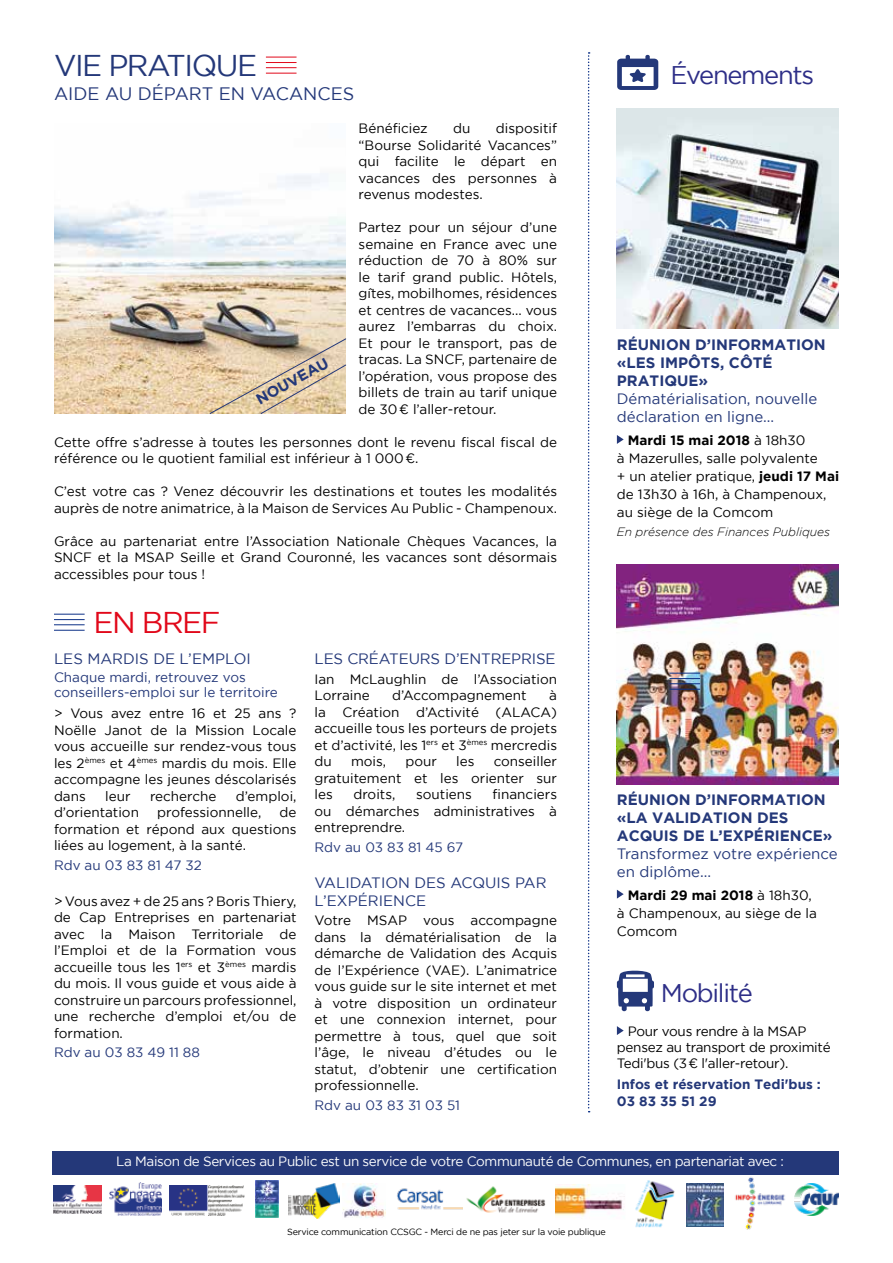
<style>
.page{position:relative;width:893px;height:1263px;background:#fff}
.page>*{position:absolute;margin:0;border:0;box-sizing:border-box;transform-origin:0 0}
.t1{font:30px "Gotham";letter-spacing:-.05em;color:#243879}
.t2{font:30px "Gotham";letter-spacing:-.05em;color:#e1081a}
.t3{font:25.5px "Gotham";letter-spacing:-.05em;color:#2d2e87}
.t4{font:18px "Gotham";color:#243879}
.t5{font:15px/18px "Gotham";color:#243879}
.t6{font:700 15px/18px "Gotham";color:#243879}
.t7{font:13.5px/16.5px "Gotham";color:#000;text-align:justify}
.t8{font:13.5px/15px "Gotham";color:#243879}
.t9{font:13.5px "Gotham";letter-spacing:-.03em;color:#fff}
.t10{font:13.5px/16.2px "Gotham";letter-spacing:-.02em;color:#000}
.t11{font:700 13.5px/16.2px "Gotham";color:#243879}
.t12{font:italic 300 12px "Gotham";color:#000}
.t13{font:9px "Gotham";letter-spacing:-.02em;color:#000}
.s1{font-weight:700}
</style>
<div class="page">
<svg style="left:588px;top:52px;width:2px;height:1060px"></svg>
<svg style="left:617px;top:55px;width:41px;height:35px"></svg>
<svg style="left:617px;top:435px;width:7px;height:9px"></svg>
<img style="left:617px;top:108px;width:222px;height:220px">
<img style="left:617px;top:564px;width:222px;height:220px">
<svg style="left:617px;top:890px;width:7px;height:9px"></svg>
<img style="left:54px;top:173px;width:292px;height:241px">
<svg style="left:209px;top:338px;width:138px;height:76px;background:#d7c2a2"></svg>
<div style="left:53px;top:1151px;width:786px;height:23px;background:#243879"></div>
<svg style="left:617px;top:1026px;width:7px;height:9px"></svg>
<img style="left:255px;top:1180px;width:23px;height:37px">
<img style="left:796px;top:1184px;width:43px;height:31px">
<img style="left:725px;top:1174px;width:71px;height:56px">
<img style="left:110px;top:1182px;width:52px;height:33px">
<img style="left:169px;top:1185px;width:76px;height:31px">
<img style="left:342px;top:1184px;width:43px;height:34px">
<img style="left:288px;top:1183px;width:51px;height:36px">
<img style="left:397px;top:1188px;width:66px;height:22px">
<img style="left:53px;top:1185px;width:49px;height:28px">
<hr style="left:266px;top:57px;width:31px;height:1px;background:#e1081a">
<hr style="left:266px;top:62px;width:31px;height:1px;background:#e1081a">
<hr style="left:266px;top:67px;width:31px;height:1px;background:#e1081a">
<hr style="left:266px;top:73px;width:31px;height:1px;background:#e1081a">
<hr style="left:669px;top:673px;width:31px;height:1px;background:#0c3086">
<hr style="left:669px;top:678px;width:31px;height:1px;background:#0c3086">
<hr style="left:669px;top:683px;width:31px;height:1px;background:#0c3086">
<hr style="left:669px;top:689px;width:31px;height:1px;background:#0c3086">
<hr style="left:54px;top:614px;width:31px;height:1px;background:#0c3086">
<hr style="left:54px;top:619px;width:31px;height:1px;background:#0c3086">
<hr style="left:54px;top:624px;width:31px;height:1px;background:#0c3086">
<hr style="left:54px;top:630px;width:31px;height:1px;background:#0c3086">
<img style="left:466px;top:1186px;width:80px;height:27px">
<svg style="left:617px;top:970px;width:37px;height:41px"></svg>
<img style="left:556px;top:1184px;width:69px;height:33px">
<img style="left:635px;top:1180px;width:40px;height:48px">
<img style="left:686px;top:1183px;width:37px;height:44px">
<h1 class="t1" style="left:54px;top:49px;width:205px">VIE PRATIQUE</h1>
<h3 class="t4" style="left:54px;top:84px;width:302px">AIDE AU DÉPART EN VACANCES</h3>
<p class="t7" style="left:359px;top:120px;width:71px">Bénéficiez</p>
<p class="t7" style="left:453px;top:120px;width:19px">du</p>
<p class="t7" style="left:359px;top:120px;width:200px;text-indent:137px">dispositif “Bourse Solidarité Vacances” qui facilite le départ en vacances des personnes à revenus modestes.</p>
<p class="t7" style="left:359px;top:219px;width:200px">Partez pour un séjour d’une semaine en France avec une réduction de 70 à 80% sur le tarif grand public. Hôtels, gîtes, mobilhomes, résidences et centres de vacances... vous aurez l’embarras du choix.<br>Et pour le transport, pas de tracas. La SNCF, partenaire de l’opération, vous propose des billets de train au tarif unique de 30¤ l’aller-retour.</p>
<p class="t7" style="left:54px;top:433px;width:505px">Cette offre s’adresse à toutes les personnes dont le revenu fiscal fiscal de référence ou le quotient familial est inférieur à 1 000¤.</p>
<p class="t7" style="left:54px;top:483px;width:505px">C’est votre cas ? Venez découvrir les destinations et toutes les modalités auprès de notre animatrice, à la Maison de Services Au Public - Champenoux.</p>
<p class="t7" style="left:54px;top:532px;width:505px">Grâce au partenariat entre l’Association Nationale Chèques Vacances, la SNCF et la MSAP Seille et Grand Couronné, les vacances sont désormais accessibles pour tous !</p>
<p class="t6" style="left:253px;top:392px;width:82px;rotate:-29deg">NOUVEAU</p>
<h1 class="t2" style="left:94px;top:605px;width:128px">EN BREF</h1>
<p class="t5" style="left:54px;top:650px;width:198px">LES MARDIS DE L’EMPLOI</p>
<p class="t8" style="left:54px;top:670px;width:225px">Chaque mardi, retrouvez vos conseillers-emploi sur le territoire</p>
<p class="t7" style="left:54px;top:705px;width:244px">&gt; Vous avez entre 16 et 25 ans ?<br>Noëlle Janot de la Mission Locale vous accueille sur rendez-vous tous les 2<sup>èmes</sup> et 4<sup>èmes</sup> mardis du mois. Elle accompagne les jeunes déscolarisés dans</p>
<p class="t7" style="left:105px;top:788px;width:27px">leur</p>
<p class="t7" style="left:150px;top:788px;width:68px">recherche</p>
<p class="t7" style="left:236px;top:788px;width:62px">d’emploi,</p>
<p class="t7" style="left:54px;top:804px;width:86px">d’orientation</p>
<p class="t7" style="left:157px;top:804px;width:106px">professionnelle,</p>
<p class="t7" style="left:54px;top:804px;width:244px;text-indent:226px">de formation et répond aux questions liées au logement, à la santé.</p>
<p class="t8" style="left:54px;top:857px;width:149px">Rdv au 03 83 81 47 32</p>
<p class="t7" style="left:54px;top:893px;width:244px">&gt; Vous avez + de 25 ans ? Boris Thiery, de Cap Entreprises en partenariat avec la Maison Territoriale de l’Emploi et de la Formation vous accueille tous les 1<sup>ers</sup> et 3<sup>èmes</sup> mardis du mois. Il vous guide et vous aide à construire un parcours professionnel, une recherche d’emploi et/ou de formation.</p>
<p class="t8" style="left:54px;top:1045px;width:147px">Rdv au 03 83 49 11 88</p>
<p class="t5" style="left:315px;top:650px;width:243px">LES CRÉATEURS D’ENTREPRISE</p>
<p class="t7" style="left:315px;top:671px;width:244px">Ian McLaughlin de l’Association<br>Lorraine</p>
<p class="t7" style="left:315px;top:687px;width:244px;text-indent:235px">à la Création d’Activité (ALACA) accueille tous les porteurs de projets et d’activité, les 1<sup>ers</sup> et 3<sup>èmes</sup> mercredis du</p>
<p class="t7" style="left:392px;top:687px;width:136px">d’Accompagnement</p>
<p class="t7" style="left:315px;top:753px;width:244px;text-indent:179px">conseiller gratuitement et les orienter sur les</p>
<p class="t7" style="left:351px;top:753px;width:37px">mois,</p>
<p class="t7" style="left:405px;top:753px;width:33px">pour</p>
<p class="t7" style="left:456px;top:753px;width:20px">les</p>
<p class="t7" style="left:315px;top:786px;width:244px;text-indent:178px">financiers ou démarches administratives à entreprendre.</p>
<p class="t8" style="left:315px;top:839px;width:150px">Rdv au 03 83 81 45 67</p>
<p class="t5" style="left:315px;top:873px;width:234px">VALIDATION DES ACQUIS PAR<br>L’EXPÉRIENCE</p>
<p class="t7" style="left:315px;top:912px;width:244px">Votre MSAP vous accompagne dans la dématérialisation de la démarche de Validation des Acquis de l’Expérience (VAE). L’animatrice vous guide sur le site internet et met à votre disposition un ordinateur et une connexion internet, pour permettre à tous, quel que soit l’âge, le niveau d’études ou le statut, d’obtenir une certification professionnelle.</p>
<p class="t8" style="left:315px;top:1097px;width:147px">Rdv au 03 83 31 03 51</p>
<p class="t7" style="left:353px;top:786px;width:43px">droits,</p>
<p class="t7" style="left:416px;top:786px;width:57px">soutiens</p>
<h2 class="t3" style="left:670px;top:61px;width:145px">Évenements</h2>
<p class="t6" style="left:617px;top:336px;width:210px">RÉUNION D’INFORMATION «LES IMPÔTS, CÔTÉ<br>PRATIQUE»</p>
<p class="t5" style="left:617px;top:390px;width:202px">Dématérialisation, nouvelle déclaration en ligne...</p>
<p class="t7" style="left:617px;top:431px;width:224px;line-height:18px;text-align:left;text-indent:11px"><span class="s1">Mardi 15 mai 2018</span> à 18h30<br>à Mazerulles, salle polyvalente<br>+ un atelier pratique, <span class="s1">jeudi 17 Mai </span>de 13h30 à 16h, à Champenoux, au siège de la Comcom</p>
<p class="t12" style="left:617px;top:526px;width:215px">En présence des Finances Publiques</p>
<p class="t6" style="left:617px;top:790px;width:217px">RÉUNION D’INFORMATION «LA VALIDATION DES<br>ACQUIS DE L’EXPÉRIENCE»</p>
<p class="t5" style="left:617px;top:844px;width:222px">Transformez votre expérience en diplôme...</p>
<p class="t7" style="left:617px;top:886px;width:202px;line-height:18px;text-align:left;text-indent:11px"><span class="s1">Mardi 29 mai 2018</span> à 18h30, à Champenoux, au siège de la<br>Comcom</p>
<h2 class="t3" style="left:661px;top:979px;width:94px">Mobilité</h2>
<p class="t10" style="left:617px;top:1023px;width:215px;text-indent:11px">Pour vous rendre à la MSAP pensez au transport de proximité<br>Tedi'bus (3¤ l'aller-retour).</p>
<p class="t11" style="left:617px;top:1076px;width:206px">Infos et réservation Tedi'bus :<br>03 83 35 51 29</p>
<p class="t9" style="left:116px;top:1153px;width:669px">La Maison de Services au Public est un service de votre Communauté de Communes, en partenariat avec :</p>
<p class="t13" style="left:287px;top:1227px;width:320px">Service communication CCSGC - Merci de ne pas jeter sur la voie publique</p>
</div>
